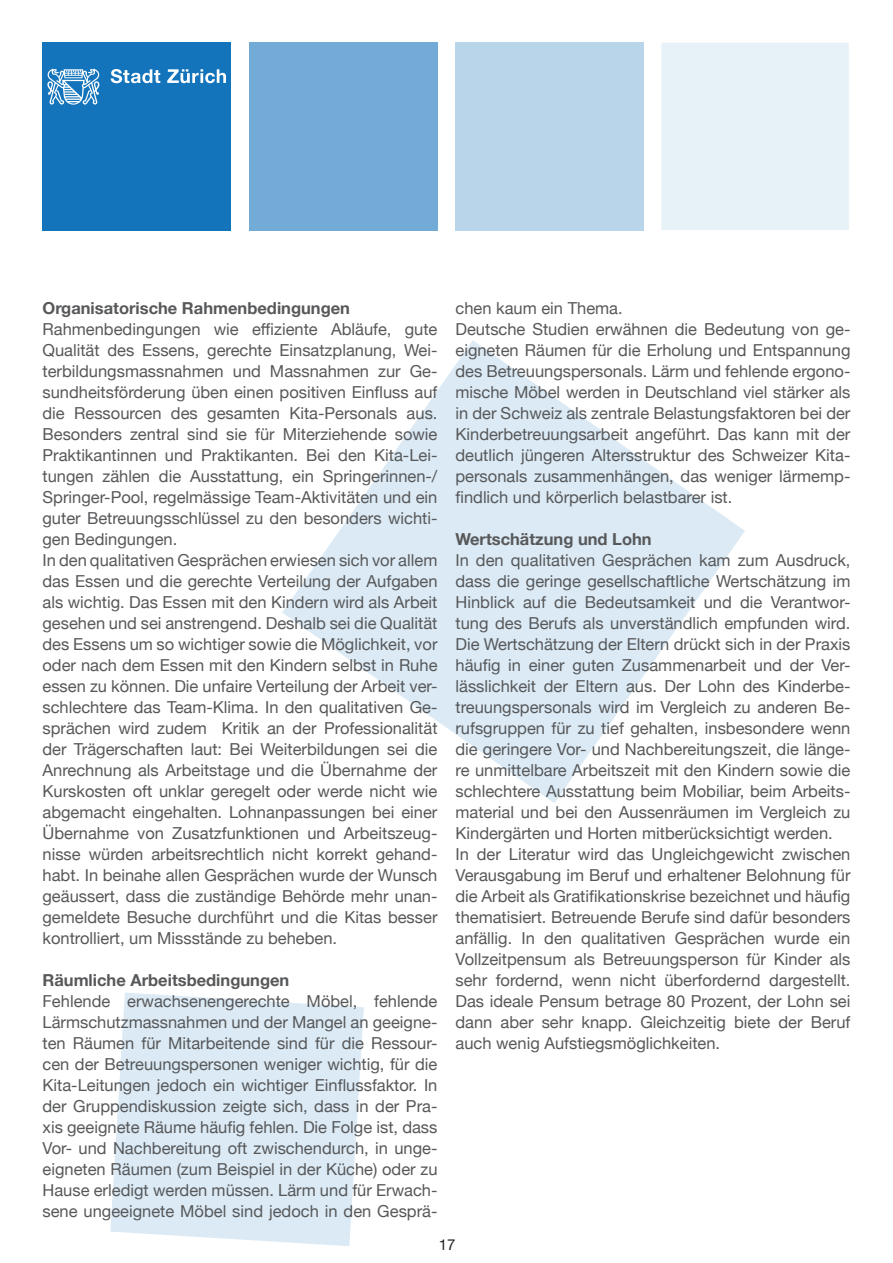
<style>
.page{position:relative;width:893px;height:1263px;background:#fff}
.page>*{position:absolute;margin:0;border:0;box-sizing:border-box;transform-origin:0 0}
.t1{font:16.5px/21px "Helvetica Neue";color:#57585a}
.t2{font:700 16.5px "Helvetica Neue";color:#57585a}
.t3{font:15px "Helvetica Neue";color:#231f20}
</style>
<div class="page">
<svg style="left:282px;top:340px;width:463px;height:463px;fill:#dbeaf4"></svg>
<svg style="left:110px;top:992px;width:254px;height:254px;background:#dfecf5"></svg>
<div style="left:43px;top:43px;width:188px;height:188px;background:#1374bb"></div>
<svg style="left:111px;top:69px;width:49px;height:14px"></svg>
<svg style="left:167px;top:69px;width:59px;height:14px"></svg>
<svg style="left:47px;top:69px;width:53px;height:36px"></svg>
<div style="left:249px;top:43px;width:188px;height:188px;background:#71abd6"></div>
<div style="left:455px;top:43px;width:188px;height:188px;background:#b8d5ea"></div>
<div style="left:660px;top:42px;width:190px;height:189px;background:#e7f1f8;border:1px solid #fff"></div>
<p class="t2" style="left:43px;top:295px;width:309px">Organisatorische Rahmenbedingungen</p>
<p class="t1" style="left:43px;top:319px;width:396px">Rahmenbedingungen wie effiziente Abläufe, gute Qualität des Essens, gerechte Einsatzplanung, Wei&shy;terbildungsmassnahmen und Massnahmen zur Ge&shy;sundheitsförderung üben einen positiven Einfluss auf die Ressourcen des gesamten Kita-Personals aus.<br>Besonders zentral sind sie für Miterziehende sowie Praktikantinnen und Praktikanten. Bei den Kita-Lei&shy;tungen zählen die Ausstattung, ein Springerinnen-/ Springer-Pool, regelmässige Team-Aktivitäten und ein guter Betreuungsschlüssel zu den besonders wichti&shy;gen Bedingungen.<br>In den qualitativen Gesprächen erwiesen sich vor allem das Essen und die gerechte Verteilung der Aufgaben als wichtig. Das Essen mit den Kindern wird als Arbeit gesehen und sei anstrengend. Deshalb sei die Qualität des Essens um so wichtiger sowie die Möglichkeit, vor oder nach dem Essen mit den Kindern selbst in Ruhe essen zu können. Die unfaire Verteilung der Arbeit ver&shy;schlechtere das Team-Klima. In den qualitativen Ge&shy;sprächen wird zudem Kritik an der Professionalität der Trägerschaften laut: Bei Weiterbildungen sei die Anrechnung als Arbeitstage und die Übernahme der Kurskosten oft unklar geregelt oder werde nicht wie abgemacht eingehalten. Lohnanpassungen bei einer Übernahme von Zusatzfunktionen und Arbeitszeug&shy;nisse würden arbeitsrechtlich nicht korrekt gehand&shy;habt. In beinahe allen Gesprächen wurde der Wunsch geäussert, dass die zuständige Behörde mehr unan&shy;gemeldete Besuche durchführt und die Kitas besser kontrolliert, um Missstände zu beheben.</p>
<p class="t2" style="left:43px;top:967px;width:248px">Räumliche Arbeitsbedingungen</p>
<p class="t1" style="left:43px;top:991px;width:396px;text-align:justify">Fehlende erwachsenengerechte Möbel, fehlende Lärmschutzmassnahmen und der Mangel an geeigne&shy;ten Räumen für Mitarbeitende sind für die Ressour&shy;cen der Betreuungspersonen weniger wichtig, für die Kita-Leitungen jedoch ein wichtiger Einflussfaktor. In der Gruppendiskussion zeigte sich, dass in der Pra&shy;xis geeignete Räume häufig fehlen. Die Folge ist, dass Vor- und Nachbereitung oft zwischendurch, in unge&shy;eigneten Räumen (zum Beispiel in der Küche) oder zu Hause erledigt werden müssen. Lärm und für Erwach&shy;sene ungeeignete Möbel sind jedoch in den Gesprä-</p>
<p class="t1" style="left:455px;top:298px;width:396px">chen kaum ein Thema.<br>Deutsche Studien erwähnen die Bedeutung von ge&shy;eigneten Räumen für die Erholung und Entspannung des Betreuungspersonals. Lärm und fehlende ergono&shy;mische Möbel werden in Deutschland viel stärker als in der Schweiz als zentrale Belastungsfaktoren bei der Kinderbetreuungsarbeit angeführt. Das kann mit der deutlich jüngeren Altersstruktur des Schweizer Kita&shy;personals zusammenhängen, das weniger lärmemp&shy;findlich und körperlich belastbarer ist.</p>
<p class="t2" style="left:455px;top:526px;width:198px">Wertschätzung und Lohn</p>
<p class="t1" style="left:455px;top:550px;width:396px">In den qualitativen Gesprächen kam zum Ausdruck, dass die geringe gesellschaftliche Wertschätzung im Hinblick auf die Bedeutsamkeit und die Verantwor&shy;tung des Berufs als unverständlich empfunden wird.<br>Die Wertschätzung der Eltern drückt sich in der Praxis häufig in einer guten Zusammenarbeit und der Ver&shy;lässlichkeit der Eltern aus. Der Lohn des Kinderbe&shy;treuungspersonals wird im Vergleich zu anderen Be&shy;rufsgruppen für zu tief gehalten, insbesondere wenn die geringere Vor- und Nachbereitungszeit, die länge&shy;re unmittelbare Arbeitszeit mit den Kindern sowie die schlechtere Ausstattung beim Mobiliar, beim Arbeits&shy;material und bei den Aussenräumen im Vergleich zu Kindergärten und Horten mitberücksichtigt werden.<br>In der Literatur wird das Ungleichgewicht zwischen Verausgabung im Beruf und erhaltener Belohnung für die Arbeit als Gratifikationskrise bezeichnet und häufig thematisiert. Betreuende Berufe sind dafür besonders anfällig. In den qualitativen Gesprächen wurde ein Vollzeitpensum als Betreuungsperson für Kinder als sehr fordernd, wenn nicht überfordernd dargestellt.<br>Das ideale Pensum betrage 80 Prozent, der Lohn sei dann aber sehr knapp. Gleichzeitig biete der Beruf auch wenig Aufstiegsmöglichkeiten.</p>
<p class="t3" style="left:439px;top:1233px;width:18px">17</p>
</div>
